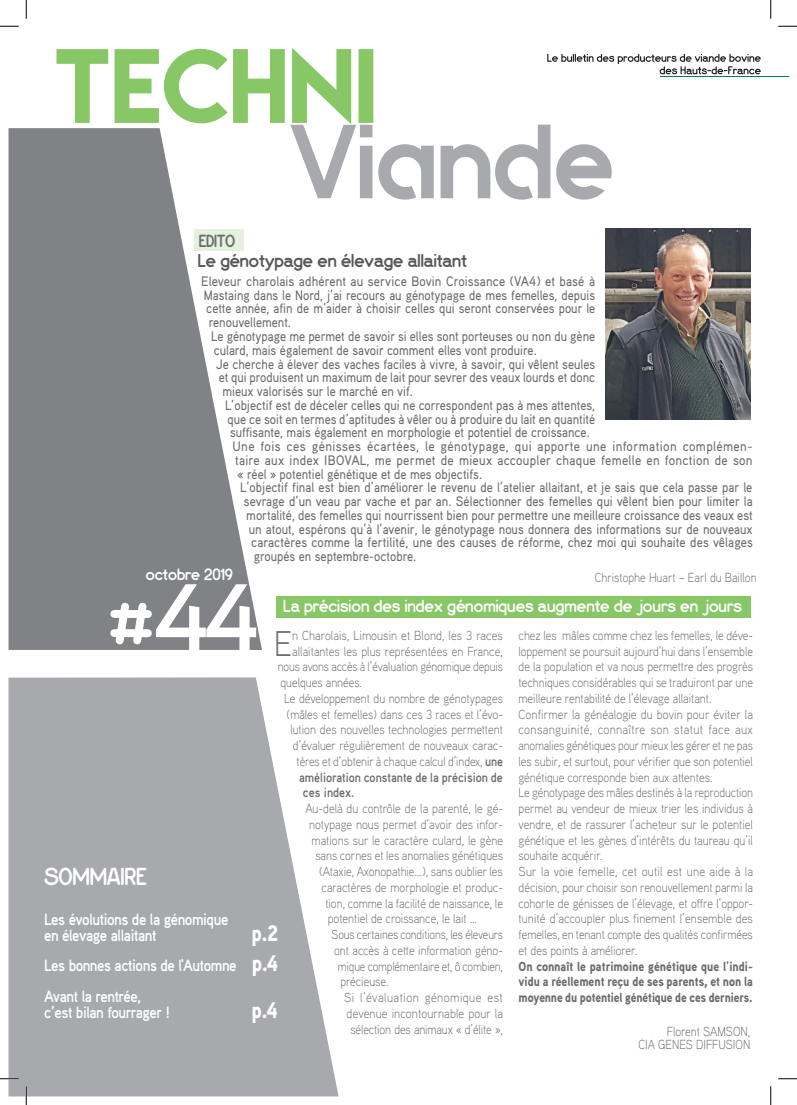
<style>
.page{position:relative;width:797px;height:1105px;background:#fff}
.page>*{position:absolute;margin:0;border:0;box-sizing:border-box;transform-origin:0 0}
.PUCE{font:700 100px "Aaux Pro";color:#fff}
.Corps_de_texte{font:300 35.75px "Aaux Pro";color:#6c6d70;scale:.9 1}
.PUCE-2{font:26.25px "Espresso Dolce";letter-spacing:-.01em;color:#fff}
.Corps_de_texte-2{font:900 22.5px "Aaux Pro";color:#fff;scale:.9 1}
.Titre_Encart_Page1{font:20px "Espresso Dolce";color:#57585a}
.PUCE-3{font:18.75px "Espresso Dolce";color:#fff}
.t1{font:18.75px "Espresso Dolce";letter-spacing:-.02em;color:#6c6d70}
.t2{font:17.5px "Espresso Dolce";color:#fff}
.Corps_de_texte-3{font:16.25px/16.2px "Aaux Pro Bold OSF";letter-spacing:-.03em;color:#fff;scale:.9 1}
.Corps_de_texte-4{font:500 13.75px/13.8px "Aaux Pro";color:#6c6d70;text-align:justify;scale:.9 1}
.Corps_de_texte-5{font:500 13.75px/13.8px "Aaux Pro";color:#6c6d70;text-align:justify;scale:.93 1}
.Corps_de_texte-6{font:500 13.75px "Aaux Pro";color:#6c6d70;scale:.91 1}
.Corps_de_texte-7{font:500 13.75px "Aaux Pro";color:#6c6d70;scale:.92 1}
.Corps_de_texte-8{font:300 13.12px/15.8px "Aaux Pro";color:#6c6d70;text-align:justify;scale:.9 1}
.Corps_de_texte-9{font:300 13.12px/15.8px "Aaux Pro";color:#6c6d70;text-align:justify;scale:.93 1}
.Corps_de_texte-10{font:300 13.12px/15.8px "Aaux Pro";color:#6c6d70;text-align:justify;scale:.89 1}
.Corps_de_texte-11{font:300 13.12px/15.8px "Aaux Pro";color:#6c6d70;text-align:justify;scale:.92 1}
.Corps_de_texte-12{font:13.12px/15.8px "Aaux Pro Black OSF";letter-spacing:-.01em;color:#6c6d70;text-align:justify;scale:.9 1}
.Corps_de_texte-13{font:300 13.12px "Aaux Pro";color:#6c6d70;scale:.91 1}
.Corps_de_texte-14{font:300 13.12px "Aaux Pro";color:#6c6d70;scale:.88 1}
.Chapo{font:300 13.12px "Aaux Pro";color:#6c6d70;scale:.9 1}
.Corps_de_texte-15{font:700 13.12px "Aaux Pro";color:#6c6d70;scale:.9 1}
.s1{font-weight:700}
.s2{font-family:"Aaux Pro";font-weight:900;font-size:22.5px}
</style>
<div class="page">
<div style="left:276px;top:596px;width:474px;height:21px;background:#87c765"></div>
<svg style="left:9px;top:677px;width:329px;height:419px;background:#b2b3b7"></svg>
<svg style="left:9px;top:128px;width:253px;height:522px;fill:#808285"></svg>
<img style="left:606px;top:228px;width:144px;height:191px">
<div style="left:194px;top:229px;width:50px;height:22px;background:#e4f1dc"></div>
<hr style="left:660px;top:76px;width:128px;height:1px;background:#008242">
<svg style="left:56px;top:48px;width:704px;height:152px"></svg>
<svg style="left:110px;top:603px;width:42px;height:41px"></svg>
<svg style="left:0;top:25px;width:19px;height:2px"></svg>
<svg style="left:778px;top:25px;width:19px;height:2px"></svg>
<svg style="left:0;top:1078px;width:19px;height:1px"></svg>
<svg style="left:778px;top:1078px;width:19px;height:1px"></svg>
<svg style="left:25px;top:0;width:2px;height:19px"></svg>
<svg style="left:25px;top:1086px;width:2px;height:19px"></svg>
<svg style="left:770px;top:0;width:1px;height:19px"></svg>
<svg style="left:770px;top:1086px;width:1px;height:19px"></svg>
<p class="t1" style="left:199px;top:230px;width:38px">EDITO</p>
<p class="Titre_Encart_Page1" style="left:198px;top:249px;width:271px">Le génotypage en élevage allaitant</p>
<p class="Corps_de_texte-7" style="left:201px;top:273px;width:430px">Eleveur charolais adhérent au service Bovin Croissance (VA4) et basé à</p>
<p class="Corps_de_texte-4" style="left:204px;top:288px;width:436px">Mastaing dans le Nord, j’ai recours au génotypage de mes femelles, depuis</p>
<p class="Corps_de_texte-4" style="left:206px;top:301px;width:433px">cette année, afin de m’aider à choisir celles qui seront conservées pour le</p>
<p class="Corps_de_texte-4" style="left:209px;top:315px;width:93px">renouvellement.</p>
<p class="Corps_de_texte-4" style="left:211px;top:329px;width:428px">Le génotypage me permet de savoir si elles sont porteuses ou non du gène culard, mais également de savoir comment elles vont produire.</p>
<p class="Corps_de_texte-4" style="left:216px;top:356px;width:422px">Je cherche à élever des vaches faciles à vivre, à savoir, qui vêlent seules et qui produisent un maximum de lait pour sevrer des veaux lourds et donc mieux valorisés sur le marché en vif.</p>
<p class="Corps_de_texte-4" style="left:225px;top:398px;width:413px">L’objectif est de déceler celles qui ne correspondent pas à mes attentes, que ce soit en termes d’aptitudes à vêler ou à produire du lait en quantité suffisante, mais également en morphologie et potentiel de croissance.</p>
<p class="Corps_de_texte-5" style="left:232px;top:439px;width:561px">Une fois ces génisses écartées, le génotypage, qui apporte une information complémen&shy;taire aux index IBOVAL, me permet de mieux accoupler chaque femelle en fonction de son « réel » potentiel génétique et de mes objectifs.</p>
<p class="Corps_de_texte-4" style="left:240px;top:480px;width:570px">L’objectif final est bien d’améliorer le revenu de l’atelier allaitant, et je sais que cela passe par le</p>
<p class="Corps_de_texte-6" style="left:244px;top:493px;width:561px">sevrage d’un veau par vache et par an. Sélectionner des femelles qui vêlent bien pour limiter la</p>
<p class="Corps_de_texte-4" style="left:246px;top:508px;width:564px">mortalité, des femelles qui nourrissent bien pour permettre une meilleure croissance des veaux est</p>
<p class="Corps_de_texte-4" style="left:249px;top:521px;width:561px">un atout, espérons qu’à l’avenir, le génotypage nous donnera des informations sur de nouveaux</p>
<p class="Corps_de_texte-6" style="left:251px;top:534px;width:553px">caractères comme la fertilité, une des causes de réforme, chez moi qui souhaite des vêlages</p>
<p class="Corps_de_texte-4" style="left:254px;top:549px;width:182px">groupés en septembre-octobre.</p>
<p class="PUCE" style="left:153px;top:555px;width:108px">44</p>
<p class="t2" style="left:146px;top:564px;width:89px">octobre 2019</p>
<p class="Chapo" style="left:594px;top:569px;width:181px">Christophe Huart – Earl du Baillon</p>
<p class="PUCE-3" style="left:283px;top:595px;width:460px">La précision des index génomiques augmente de jours en jours</p>
<p class="Corps_de_texte" style="left:274px;top:621px;width:21px">E</p>
<p class="Corps_de_texte-13" style="left:292px;top:627px;width:233px">n Charolais, Limousin et Blond, les 3 races</p>
<p class="Corps_de_texte-8" style="left:518px;top:627px;width:262px">chez les mâles comme chez les femelles, le déve&shy;loppement se poursuit aujourd’hui dans l’ensemble de la population et va nous permettre des progrès techniques considérables qui se traduiront par une meilleure rentabilité de l’élevage allaitant.</p>
<p class="Corps_de_texte-11" style="left:518px;top:706px;width:256px">Confirmer la généalogie du bovin pour éviter la consanguinité, connaître son statut face aux anomalies génétiques pour mieux les gérer et ne pas les subir, et surtout, pour vérifier que son potentiel génétique corresponde bien aux attentes.</p>
<p class="Corps_de_texte-10" style="left:518px;top:784px;width:265px">Le génotypage des mâles destinés à la reproduction permet au vendeur de mieux trier les individus à vendre, et de rassurer l’acheteur sur le potentiel génétique et les gènes d’intérêts du taureau qu’il souhaite acquérir.</p>
<p class="Corps_de_texte-9" style="left:518px;top:863px;width:254px">Sur la voie femelle, cet outil est une aide à la décision, pour choisir son renouvellement parmi la cohorte de génisses de l’élevage, et offre l’oppor&shy;tunité d’accoupler plus finement l’ensemble des femelles, en tenant compte des qualités confirmées et des points à améliorer.</p>
<p class="Corps_de_texte-12" style="left:518px;top:958px;width:262px">On connaît le patrimoine génétique que l’indi&shy;vidu a réellement reçu de ses parents, et non la moyenne du potentiel génétique de ces derniers.</p>
<p class="Corps_de_texte-13" style="left:292px;top:643px;width:233px">allaitantes les plus représentées en France,</p>
<p class="Corps_de_texte-14" style="left:278px;top:658px;width:257px">nous avons accès à l’évaluation génomique depuis</p>
<p class="Corps_de_texte-8" style="left:280px;top:674px;width:92px">quelques années.</p>
<p class="Corps_de_texte-8" style="left:284px;top:690px;width:245px">Le développement du nombre de génotypages</p>
<p class="Corps_de_texte-8" style="left:286px;top:706px;width:242px">(mâles et femelles) dans ces 3 races et l’évo-</p>
<p class="Corps_de_texte-8" style="left:290px;top:721px;width:238px">lution des nouvelles technologies permettent</p>
<p class="Corps_de_texte-8" style="left:293px;top:737px;width:235px">d’évaluer régulièrement de nouveaux carac-</p>
<p class="Corps_de_texte-10" style="left:296px;top:753px;width:233px">tères et d’obtenir à chaque calcul d’index, <span class="s1">une</span></p>
<p class="Corps_de_texte-15" style="left:299px;top:769px;width:228px">amélioration constante de la précision de</p>
<p class="Corps_de_texte-15" style="left:303px;top:784px;width:59px">ces index.</p>
<p class="Corps_de_texte-13" style="left:305px;top:800px;width:219px">Au-delà du contrôle de la parenté, le gé-</p>
<p class="Corps_de_texte-8" style="left:309px;top:816px;width:217px">notypage nous permet d’avoir des infor-</p>
<p class="Corps_de_texte-8" style="left:311px;top:832px;width:214px">mations sur le caractère culard, le gène</p>
<p class="Corps_de_texte-8" style="left:315px;top:847px;width:210px">sans cornes et les anomalies génétiques</p>
<p class="Corps_de_texte-8" style="left:319px;top:863px;width:206px">(Ataxie, Axonopathie…), sans oublier les</p>
<p class="Corps_de_texte-8" style="left:321px;top:879px;width:203px">caractères de morphologie et produc-</p>
<p class="Corps_de_texte-8" style="left:325px;top:895px;width:199px">tion, comme la facilité de naissance, le</p>
<p class="Corps_de_texte-8" style="left:328px;top:910px;width:167px">potentiel de croissance, le lait …</p>
<p class="Corps_de_texte-14" style="left:331px;top:926px;width:196px">Sous certaines conditions, les éleveurs</p>
<p class="Corps_de_texte-8" style="left:334px;top:942px;width:189px">ont accès à cette information géno-</p>
<p class="Corps_de_texte-14" style="left:338px;top:958px;width:189px">mique complémentaire et, ô combien,</p>
<p class="Corps_de_texte-8" style="left:340px;top:973px;width:55px">précieuse.</p>
<p class="Corps_de_texte-9" style="left:344px;top:989px;width:172px">Si l’évaluation génomique est devenue incontournable pour la sélection des animaux « d’élite »,</p>
<p class="PUCE-2" style="left:44px;top:861px;width:104px">SOMMAIRE</p>
<p class="Corps_de_texte-3" style="left:44px;top:910px;width:206px">Les évolutions de la génomique en élevage allaitant</p>
<p class="Corps_de_texte-2" style="left:251px;top:918px;width:31px">p.2</p>
<p class="Corps_de_texte-3" style="left:44px;top:957px;width:261px">Les bonnes actions de l'Automne <span class="s2">p.4</span></p>
<p class="Corps_de_texte-3" style="left:44px;top:987px;width:141px">Avant la rentrée, c’est bilan fourrager !</p>
<p class="Corps_de_texte-2" style="left:251px;top:995px;width:31px">p.4</p>
<p class="Chapo" style="left:666px;top:1024px;width:94px">Florent SAMSON,</p>
<p class="Chapo" style="left:638px;top:1036px;width:126px">CIA GENES DIFFUSION</p>
</div>
